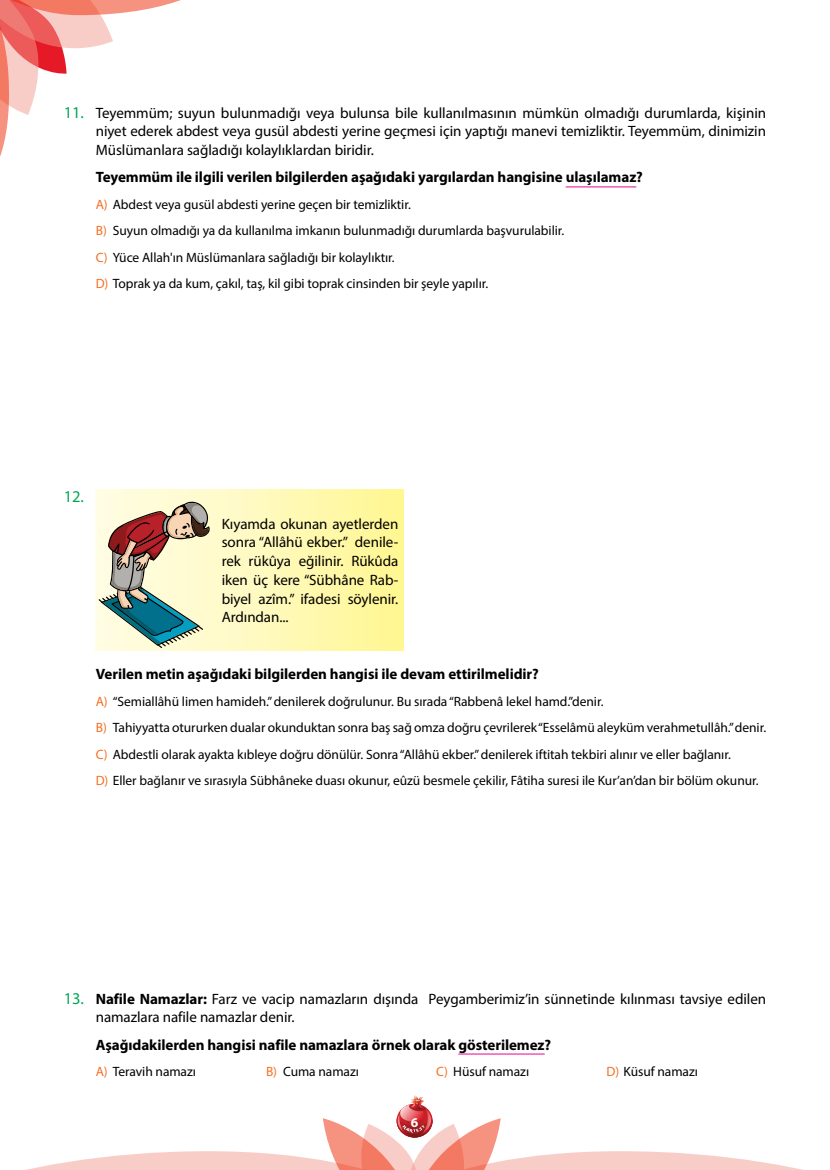
<style>
.page{position:relative;width:830px;height:1170px;background:#fff}
.page>*{position:absolute;margin:0;border:0;box-sizing:border-box;transform-origin:0 0}
.t1{font:16.5px "Myriad Pro";color:#00a651}
.t2{font:15px/18.8px "Myriad Pro";letter-spacing:-.005em;color:#000;text-align:justify}
.t3{font:700 15px "Myriad Pro";letter-spacing:-.005em;color:#000}
.t4{font:13.5px/26.5px "Myriad Pro";letter-spacing:-.005em;color:#000}
.t5{font:700 13.5px "Myriad Pro";color:#fff}
.s1{font-size:16.5px;color:#00a651}
.s2{color:#f36f21}
.s3{font-weight:700}
</style>
<div class="page">
<svg style="left:0;top:0;width:181px;height:156px"></svg>
<svg style="left:30px;top:1095px;width:768px;height:74px"></svg>
<hr style="left:565px;top:187px;width:71px;height:1px;background:#ec008c">
<hr style="left:458px;top:1053px;width:86px;height:1px;background:#ec008c">
<div style="left:96px;top:489px;width:307px;height:161px;background:linear-gradient(to right,#fffde9,#fff795)"></div>
<svg style="left:98px;top:501px;width:112px;height:147px;background:#b8b6a3"></svg>
<p class="t2" style="left:96px;top:103px;width:671px;text-indent:-32px"><span class="s1">11.</span> Teyemmüm; suyun bulunmadığı veya bulunsa bile kullanılmasının mümkün olmadığı durumlarda, kişinin niyet ederek abdest veya gusül abdesti yerine geçmesi için yaptığı manevi temizliktir. Teyemmüm, dinimizin Müslümanlara sağladığı kolaylıklardan biridir.</p>
<p class="t3" style="left:96px;top:167px;width:548px">Teyemmüm ile ilgili verilen bilgilerden aşağıdaki yargılardan hangisine ulaşılamaz?</p>
<p class="t4" style="left:96px;top:191px;width:470px"><span class="s2">A)</span> Abdest veya gusül abdesti yerine geçen bir temizliktir.<br><span class="s2">B)</span> Suyun olmadığı ya da kullanılma imkanın bulunmadığı durumlarda başvurulabilir.<br><span class="s2">C)</span> Yüce Allah'ın Müslümanlara sağladığı bir kolaylıktır.<br><span class="s2">D)</span> Toprak ya da kum, çakıl, taş, kil gibi toprak cinsinden bir şeyle yapılır.</p>
<p class="t1" style="left:64px;top:486px;width:22px">12.</p>
<p class="t2" style="left:222px;top:514px;width:178px">Kıyamda okunan ayetlerden sonra “Allâhü ekber.” denile&shy;rek rükûya eğilinir. Rükûda iken üç kere “Sübhâne Rab&shy;biyel azîm.” ifadesi söylenir.<br>Ardından...</p>
<p class="t3" style="left:96px;top:664px;width:444px">Verilen metin aşağıdaki bilgilerden hangisi ile devam ettirilmelidir?</p>
<p class="t4" style="left:96px;top:687px;width:671px"><span class="s2">A)</span> “Semiallâhü limen hamideh.” denilerek doğrulunur. Bu sırada “Rabbenâ lekel hamd.”denir.<br><span class="s2">B)</span> Tahiyyatta otururken dualar okunduktan sonra baş sağ omza doğru çevrilerek “Esselâmü aleyküm verahmetullâh.” denir.<br><span class="s2">C)</span> Abdestli olarak ayakta kıbleye doğru dönülür. Sonra “Allâhü ekber.” denilerek iftitah tekbiri alınır ve eller bağlanır.<br><span class="s2">D)</span> Eller bağlanır ve sırasıyla Sübhâneke duası okunur, eûzü besmele çekilir, Fâtiha suresi ile Kur’an’dan bir bölüm okunur.</p>
<p class="t2" style="left:96px;top:988px;width:671px;text-indent:-32px"><span class="s1">13.</span> <span class="s3">Nafile Namazlar:</span> Farz ve vacip namazların dışında Peygamberimiz’in sünnetinde kılınması tavsiye edilen namazlara nafile namazlar denir.</p>
<p class="t3" style="left:96px;top:1034px;width:457px">Aşağıdakilerden hangisi nafile namazlara örnek olarak gösterilemez?</p>
<p class="t4" style="left:96px;top:1057px;width:102px"><span class="s2">A)</span> Teravih namazı</p>
<p class="t4" style="left:266px;top:1057px;width:94px"><span class="s2">B)</span> Cuma namazı</p>
<p class="t4" style="left:436px;top:1057px;width:94px"><span class="s2">C)</span> Hüsuf namazı</p>
<p class="t4" style="left:606px;top:1057px;width:93px"><span class="s2">D)</span> Küsuf namazı</p>
<p class="t5" style="left:410px;top:1113px;width:9px">6</p>
</div>
